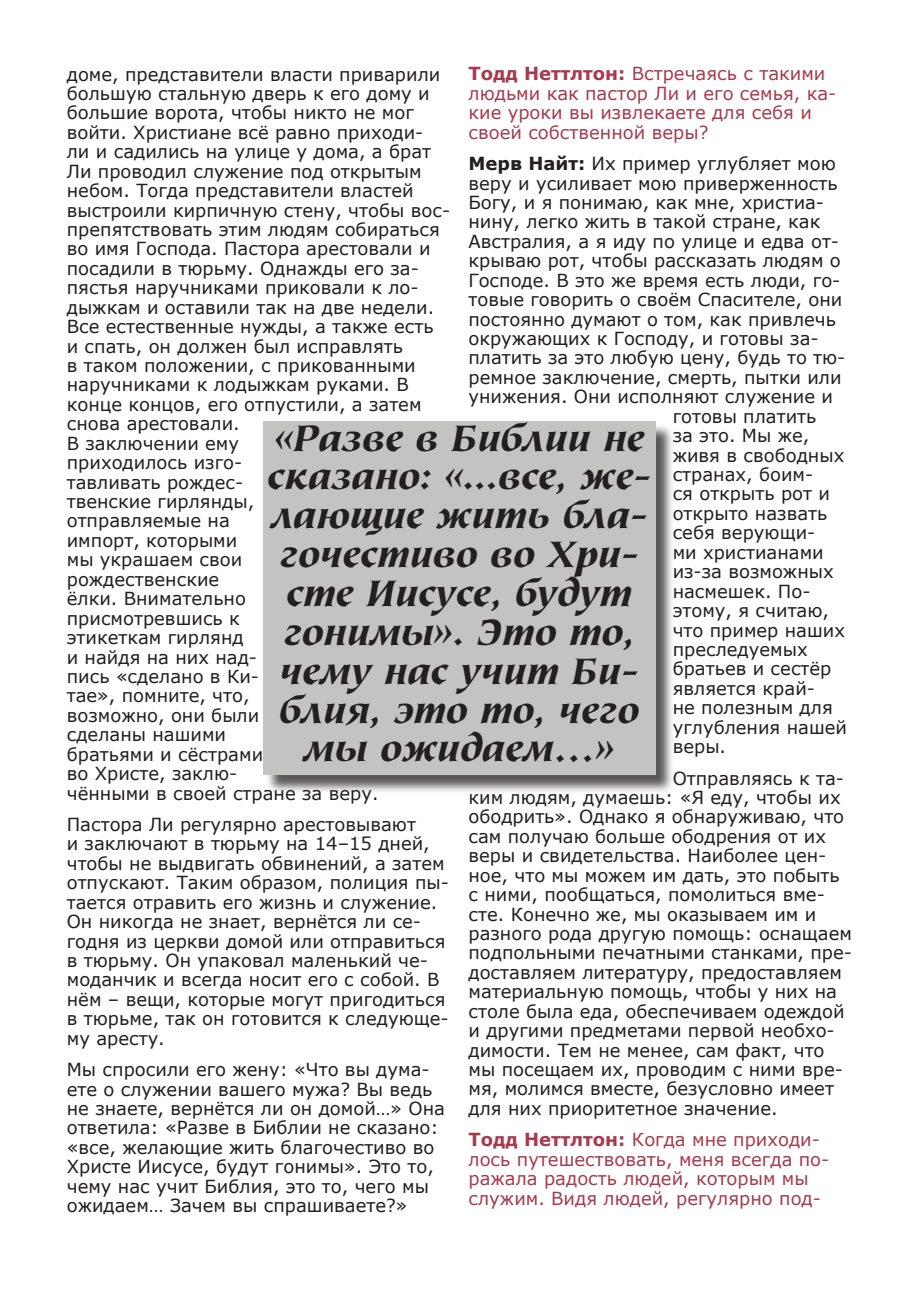
<style>
.page{position:relative;width:919px;height:1289px;background:#fff}
.page>*{position:absolute;margin:0;border:0;box-sizing:border-box;transform-origin:0 0}
.t1{font:italic 700 36px/38.8px "Tiepolo Unicode";color:#231f20;text-align:center}
.t2{font:18px/19.4px "Verdana";color:#231f20}
.t3{font:18px/19.4px "Verdana";color:#a63b4f}
.s1{font-weight:700}
</style>
<div class="page">
<div style="left:265px;top:423px;width:409px;height:370px;background:#231f20;opacity:.75"></div>
<div style="left:263px;top:421px;width:392px;height:353px;background:#c3c3c2"></div>
<p class="t3" style="left:468px;top:64px;width:369px"><span class="s1">Тодд Неттлтон:</span> Встречаясь с такими людьми как пастор Ли и его семья, ка&shy;кие уроки вы извлекаете для себя и своей собственной веры?</p>
<p class="t2" style="left:468px;top:154px;width:369px"><span class="s1">Мерв Найт:</span> Их пример углубляет мою</p>
<p class="t2" style="left:468px;top:173px;width:371px">веру и усиливает мою приверженность</p>
<p class="t2" style="left:468px;top:192px;width:357px">Богу, и я понимаю, как мне, христиа-</p>
<p class="t2" style="left:468px;top:212px;width:353px">нину, легко жить в такой стране, как</p>
<p class="t2" style="left:468px;top:231px;width:372px">Австралия, а я иду по улице и едва от-</p>
<p class="t2" style="left:468px;top:251px;width:374px">крываю рот, чтобы рассказать людям о</p>
<p class="t2" style="left:468px;top:270px;width:373px">Господе. В это же время есть люди, го-</p>
<p class="t2" style="left:468px;top:290px;width:375px">товые говорить о своём Спасителе, они</p>
<p class="t2" style="left:468px;top:309px;width:369px">постоянно думают о том, как привлечь</p>
<p class="t2" style="left:468px;top:328px;width:351px">окружающих к Господу, и готовы за-</p>
<p class="t2" style="left:468px;top:348px;width:378px">платить за это любую цену, будь то тю-</p>
<p class="t2" style="left:468px;top:367px;width:374px">ремное заключение, смерть, пытки или</p>
<p class="t2" style="left:468px;top:387px;width:366px">унижения. Они исполняют служение и</p>
<p class="t2" style="left:672px;top:406px;width:145px">готовы платить</p>
<p class="t2" style="left:672px;top:426px;width:138px">за это. Мы же,</p>
<p class="t2" style="left:672px;top:445px;width:173px">живя в свободных</p>
<p class="t2" style="left:672px;top:464px;width:142px">странах, боим-</p>
<p class="t2" style="left:672px;top:484px;width:159px">ся открыть рот и</p>
<p class="t2" style="left:672px;top:503px;width:156px">открыто назвать</p>
<p class="t2" style="left:672px;top:523px;width:144px">себя верующи-</p>
<p class="t2" style="left:672px;top:542px;width:152px">ми христианами</p>
<p class="t2" style="left:672px;top:562px;width:163px">из-за возможных</p>
<p class="t2" style="left:672px;top:581px;width:139px">насмешек. По-</p>
<p class="t2" style="left:672px;top:600px;width:158px">этому, я считаю,</p>
<p class="t2" style="left:672px;top:620px;width:174px">что пример наших</p>
<p class="t2" style="left:672px;top:639px;width:136px">преследуемых</p>
<p class="t2" style="left:672px;top:659px;width:160px">братьев и сестёр</p>
<p class="t2" style="left:672px;top:678px;width:144px">является край-</p>
<p class="t2" style="left:672px;top:697px;width:162px">не полезным для</p>
<p class="t2" style="left:672px;top:717px;width:176px">углубления нашей</p>
<p class="t2" style="left:672px;top:736px;width:55px">веры.</p>
<p class="t2" style="left:468px;top:768px;width:385px;text-indent:204px">Отправляясь к та&shy;ким людям, думаешь: «Я еду, чтобы их ободрить». Однако я обнаруживаю, что сам получаю больше ободрения от их веры и свидетельства. Наиболее цен&shy;ное, что мы можем им дать, это побыть с ними, пообщаться, помолиться вме&shy;сте. Конечно же, мы оказываем им и разного рода другую помощь: оснащаем подпольными печатными станками, пре&shy;доставляем литературу, предоставляем материальную помощь, чтобы у них на столе была еда, обеспечиваем одеждой и другими предметами первой необхо&shy;димости. Тем не менее, сам факт, что мы посещаем их, проводим с ними вре&shy;мя, молимся вместе, безусловно имеет для них приоритетное значение.</p>
<p class="t3" style="left:468px;top:1129px;width:362px"><span class="s1">Тодд Неттлтон:</span> Когда мне приходи&shy;лось путешествовать, меня всегда по&shy;ражала радость людей, которым мы служим. Видя людей, регулярно под-</p>
<p class="t2" style="left:67px;top:64px;width:385px">доме, представители власти приварили большую стальную дверь к его дому и большие ворота, чтобы никто не мог войти. Христиане всё равно приходи&shy;ли и садились на улице у дома, а брат<br>Ли проводил служение под открытым небом. Тогда представители властей выстроили кирпичную стену, чтобы вос&shy;препятствовать этим людям собираться во имя Господа. Пастора арестовали и посадили в тюрьму. Однажды его за&shy;пястья наручниками приковали к ло&shy;дыжкам и оставили так на две недели.<br>Все естественные нужды, а также есть<br>и спать, он должен был исправлять<br>в таком положении, с прикованными наручниками к лодыжкам руками. В конце концов, его отпустили, а затем снова арестовали.<br>В заключении ему<br>приходилось изго-<br>тавливать рождес-<br>твенские гирлянды,<br>отправляемые на<br>импорт, которыми<br>мы украшаем свои<br>рождественские<br>ёлки. Внимательно<br>присмотревшись к<br>этикеткам гирлянд<br>и найдя на них над-<br>пись «сделано в Ки-<br>тае», помните, что,<br>возможно, они были<br>сделаны нашими<br>братьями и сёстрами<br>во Христе, заклю-<br>чёнными в своей стране за веру.</p>
<p class="t2" style="left:67px;top:814px;width:383px">Пастора Ли регулярно арестовывают<br>и заключают в тюрьму на 14–15 дней, чтобы не выдвигать обвинений, а затем отпускают. Таким образом, полиция пы&shy;тается отравить его жизнь и служение.<br>Он никогда не знает, вернётся ли се&shy;годня из церкви домой или отправиться в тюрьму. Он упаковал маленький че&shy;моданчик и всегда носит его с собой. В нём – вещи, которые могут пригодиться в тюрьме, так он готовится к следующе&shy;му аресту.</p>
<p class="t2" style="left:67px;top:1059px;width:380px">Мы спросили его жену: «Что вы дума&shy;ете о служении вашего мужа? Вы ведь не знаете, вернётся ли он домой…» Она ответила: «Разве в Библии не сказано: «все, желающие жить благочестиво во Христе Иисусе, будут гонимы». Это то, чему нас учит Библия, это то, чего мы ожидаем… Зачем вы спрашиваете?»</p>
<h1 class="t1" style="left:267px;top:419px;width:385px">«Разве в Библии не сказано: «...все, же&shy;лающие жить бла&shy;гочестиво во Хри&shy;сте Иисусе, будут гонимы». Это то, чему нас учит Би&shy;блия, это то, чего мы ожидаем…»</h1>
</div>
